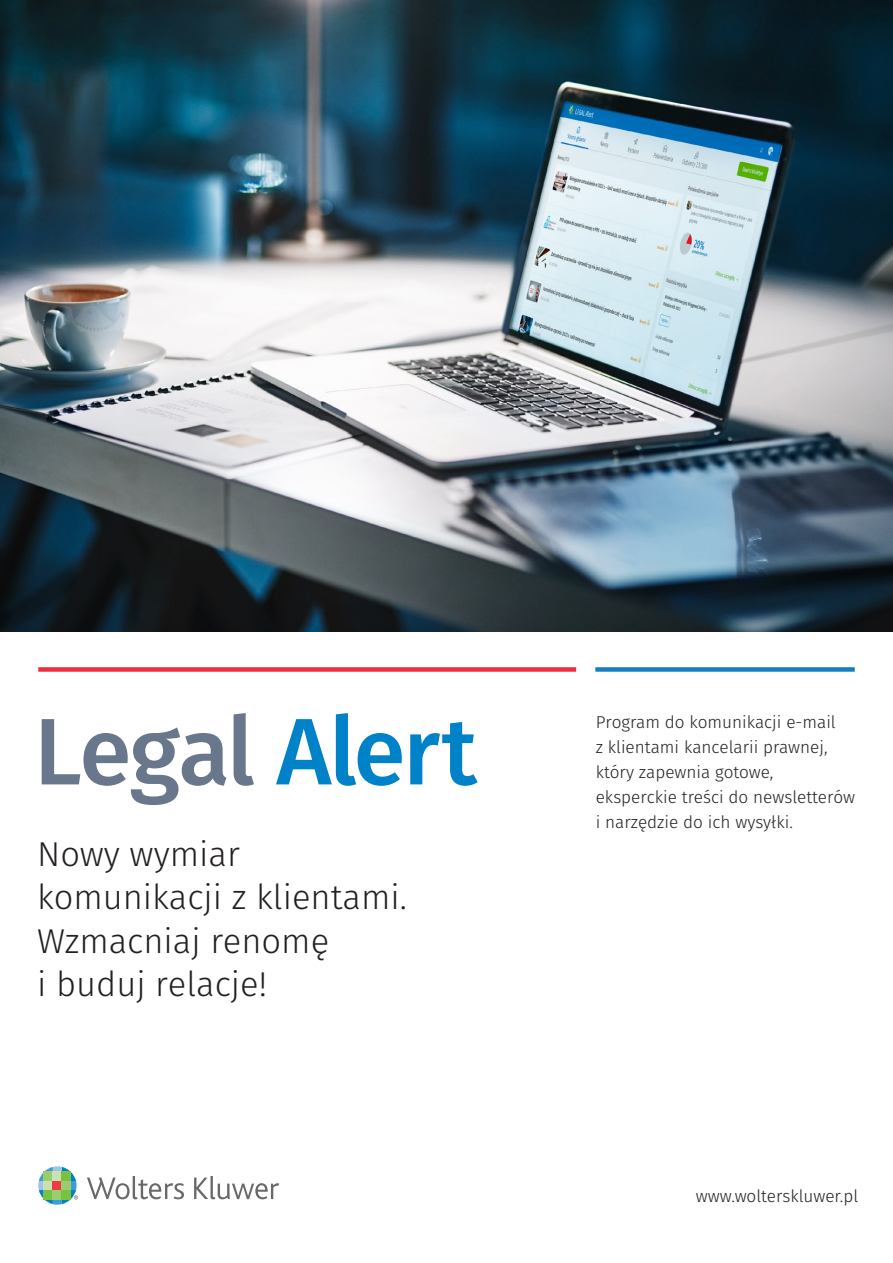
<style>
.page{position:relative;width:893px;height:1263px;background:#fff}
.page>*{position:absolute;margin:0;border:0;box-sizing:border-box;transform-origin:0 0}
.t1{font:500 94.5px "Fira Sans";letter-spacing:-.025em;color:#68778c}
.t2{font:300 34.5px/43.5px "Fira Sans";color:#231f20}
.t3{font:300 17.1px/24.9px "Fira Sans";color:#231f20}
.s1{color:#0082c8}
</style>
<div class="page">
<div style="left:38px;top:667px;width:538px;height:5px;background:#ee2c3b"></div>
<div style="left:595px;top:667px;width:260px;height:5px;background:#177dc2"></div>
<img style="left:0;top:0;width:893px;height:631px">
<svg style="left:38px;top:1166px;width:40px;height:38px"></svg>
<div style="left:44px;top:1172px;width:9px;height:9px;background:#99cd6e"></div>
<div style="left:44px;top:1181px;width:9px;height:9px;background:#cae2b2"></div>
<div style="left:44px;top:1190px;width:9px;height:9px;background:#79c142"></div>
<div style="left:53px;top:1172px;width:9px;height:9px;background:#cae2b2"></div>
<div style="left:53px;top:1181px;width:9px;height:9px;background:#ee3a41"></div>
<div style="left:53px;top:1190px;width:9px;height:9px;background:#99cd6e"></div>
<div style="left:62px;top:1172px;width:9px;height:9px;background:#79c142"></div>
<div style="left:62px;top:1181px;width:9px;height:9px;background:#99cd6e"></div>
<div style="left:62px;top:1190px;width:9px;height:9px;background:#79c142"></div>
<svg style="left:87px;top:1176px;width:97px;height:23px"></svg>
<svg style="left:194px;top:1176px;width:85px;height:23px"></svg>
<h1 class="t1" style="left:34px;top:675px;width:445px">Legal <span class="s1">Alert</span></h1>
<h2 class="t2" style="left:37px;top:832px;width:371px">Nowy wymiar komunikacji z klientami.<br>Wzmacniaj renomę<br>i buduj relacje!</h2>
<p class="t3" style="left:596px;top:709px;width:261px">Program do komunikacji e-mail<br>z klientami kancelarii prawnej, który zapewnia gotowe, eksperckie treści do newsletterów i narzędzie do ich wysyłki.</p>
<p class="t3" style="left:696px;top:1183px;width:164px">www.wolterskluwer.pl</p>
</div>
